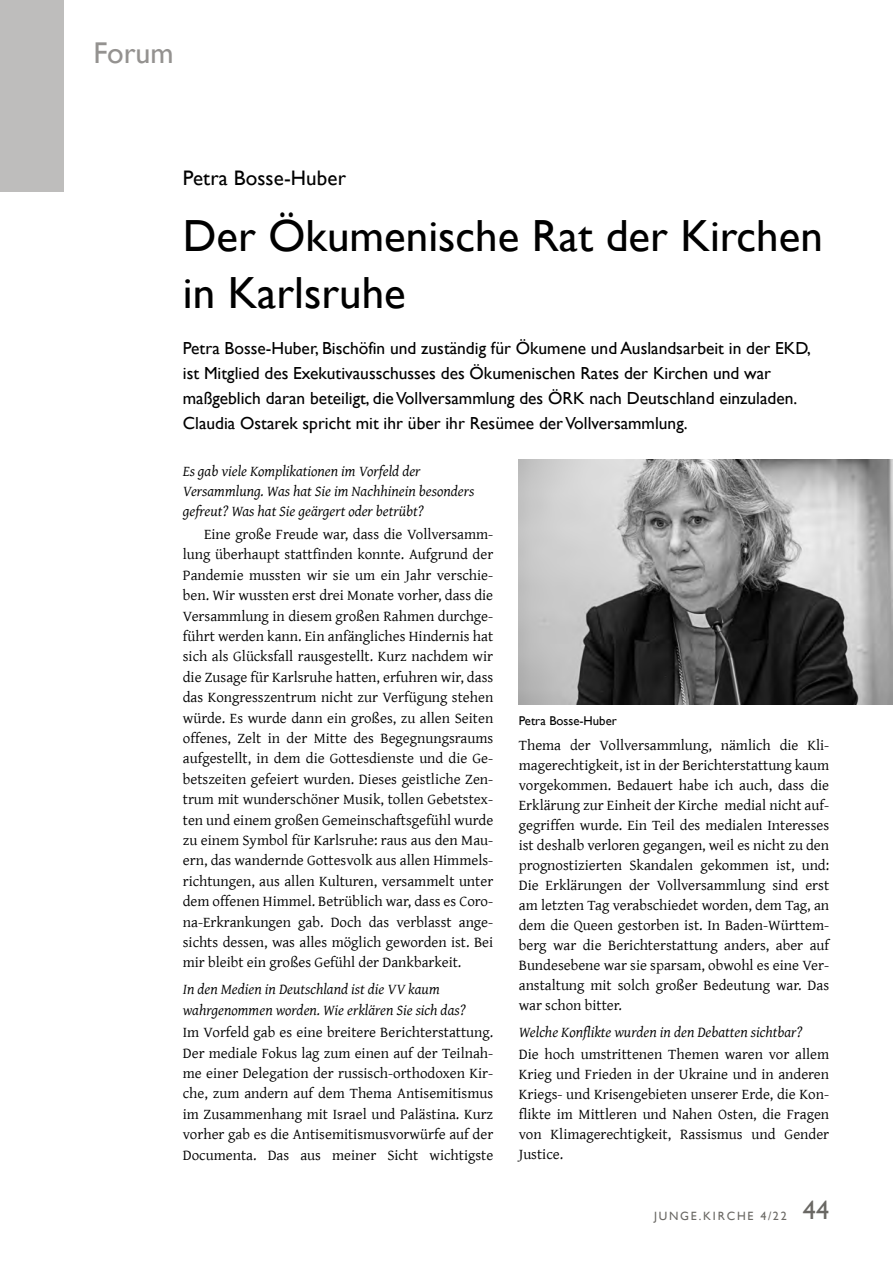
<style>
.page{position:relative;width:893px;height:1263px;background:#fff}
.page>*{position:absolute;margin:0;border:0;box-sizing:border-box;transform-origin:0 0}
.t1{font:45px/57.4px "Gill Sans";color:#000}
.t2{font:30px "Gill Sans";color:#949290}
.t3{font:21px "Gill Sans";letter-spacing:.005em;color:#000}
.t4{font:17.4px/24.9px "Gill Sans";color:#000}
.t5{font:15px/20.4px "Gentium";color:#000;text-align:justify}
.t6{font:italic 15px/20.4px "Gentium";color:#000}
.t7{font:12.75px "Gill Sans";color:#000}
.t8{font:12px "Gill Sans";letter-spacing:.15em;color:#6a6864}
.s1{font-size:26.25px}
</style>
<div class="page">
<div style="left:0;top:0;width:64px;height:191px;background:#bebdbc"></div>
<img style="left:519px;top:459px;width:374px;height:246px">
<h2 class="t2" style="left:94px;top:35px;width:82px">Forum</h2>
<h3 class="t3" style="left:183px;top:165px;width:165px">Petra Bosse-Huber</h3>
<h1 class="t1" style="left:183px;top:208px;width:641px">Der Ökumenische Rat der Kirchen in Karlsruhe</h1>
<p class="t4" style="left:183px;top:336px;width:630px">Petra Bosse-Huber, Bischöfin und zuständig für Ökumene und Auslandsarbeit in der EKD, ist Mitglied des Exekutivausschusses des Ökumenischen Rates der Kirchen und war maßgeblich daran beteiligt, die Vollversammlung des ÖRK nach Deutschland einzuladen.<br>Claudia Ostarek spricht mit ihr über ihr Resümee der Vollversammlung.</p>
<p class="t6" style="left:183px;top:460px;width:293px">Es gab viele Komplikationen im Vorfeld der<br>Versammlung. Was hat Sie im Nachhinein besonders gefreut? Was hat Sie geärgert oder betrübt?</p>
<p class="t5" style="left:183px;top:523px;width:312px;text-indent:21px">Eine große Freude war, dass die Vollversamm&shy;lung überhaupt stattfinden konnte. Aufgrund der Pandemie mussten wir sie um ein Jahr verschie&shy;ben. Wir wussten erst drei Monate vorher, dass die Versammlung in diesem großen Rahmen durchge&shy;führt werden kann. Ein anfängliches Hindernis hat sich als Glücksfall rausgestellt. Kurz nachdem wir die Zusage für Karlsruhe hatten, erfuhren wir, dass das Kongresszentrum nicht zur Verfügung stehen würde. Es wurde dann ein großes, zu allen Seiten offenes, Zelt in der Mitte des Begegnungsraums aufgestellt, in dem die Gottesdienste und die Ge&shy;betszeiten gefeiert wurden. Dieses geistliche Zen&shy;trum mit wunderschöner Musik, tollen Gebetstex&shy;ten und einem großen Gemeinschaftsgefühl wurde zu einem Symbol für Karlsruhe: raus aus den Mau&shy;ern, das wandernde Gottesvolk aus allen Himmels&shy;richtungen, aus allen Kulturen, versammelt unter dem offenen Himmel. Betrüblich war, dass es Coro&shy;na-Erkrankungen gab. Doch das verblasst ange&shy;sichts dessen, was alles möglich geworden ist. Bei mir bleibt ein großes Gefühl der Dankbarkeit.</p>
<p class="t6" style="left:183px;top:978px;width:284px">In den Medien in Deutschland ist die VV kaum wahrgenommen worden. Wie erklären Sie sich das?</p>
<p class="t5" style="left:183px;top:1021px;width:312px">Im Vorfeld gab es eine breitere Berichterstattung.<br>Der mediale Fokus lag zum einen auf der Teilnah&shy;me einer Delegation der russisch-orthodoxen Kir&shy;che, zum andern auf dem Thema Antisemitismus im Zusammenhang mit Israel und Palästina. Kurz vorher gab es die Antisemitismusvorwürfe auf der Documenta. Das aus meiner Sicht wichtigste</p>
<p class="t7" style="left:519px;top:713px;width:100px">Petra Bosse-Huber</p>
<p class="t5" style="left:519px;top:734px;width:312px">Thema der Vollversammlung, nämlich die Kli&shy;magerechtigkeit, ist in der Berichterstattung kaum vorgekommen. Bedauert habe ich auch, dass die Erklärung zur Einheit der Kirche medial nicht auf&shy;gegriffen wurde. Ein Teil des medialen Interesses ist deshalb verloren gegangen, weil es nicht zu den prognostizierten Skandalen gekommen ist, und:<br>Die Erklärungen der Vollversammlung sind erst am letzten Tag verabschiedet worden, dem Tag, an dem die Queen gestorben ist. In Baden-Württem&shy;berg war die Berichterstattung anders, aber auf Bundesebene war sie sparsam, obwohl es eine Ver&shy;anstaltung mit solch großer Bedeutung war. Das war schon bitter.</p>
<p class="t6" style="left:519px;top:1021px;width:285px">Welche Konflikte wurden in den Debatten sichtbar?</p>
<p class="t5" style="left:519px;top:1043px;width:312px">Die hoch umstrittenen Themen waren vor allem Krieg und Frieden in der Ukraine und in anderen Kriegs- und Krisengebieten unserer Erde, die Kon&shy;flikte im Mittleren und Nahen Osten, die Fragen von Klimagerechtigkeit, Rassismus und Gender Justice.</p>
<p class="t8" style="left:654px;top:1209px;width:177px">JUNGE.KIRCHE 4/22 <span class="s1">44</span></p>
</div>
